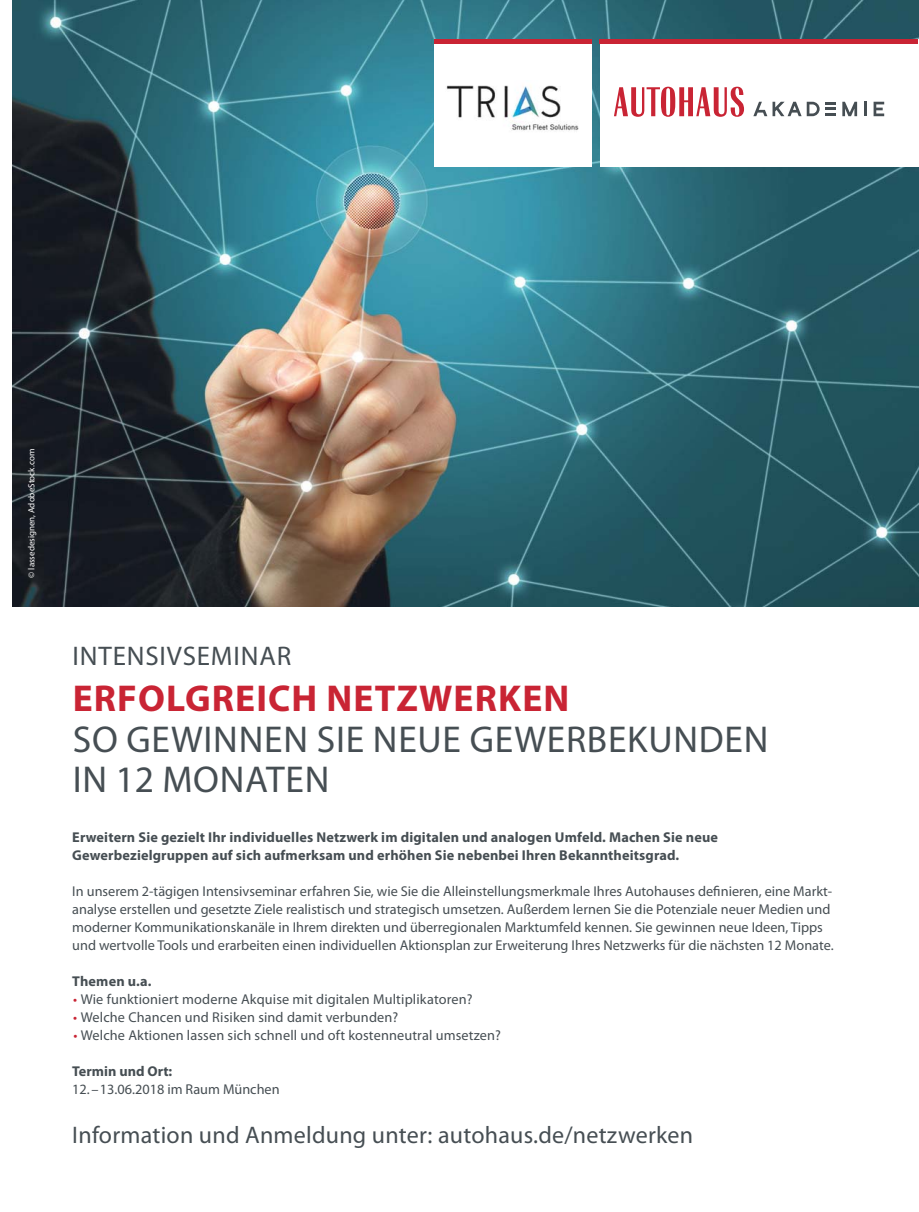
<style>
.page{position:relative;width:919px;height:1212px;background:#fff}
.page>*{position:absolute;margin:0;border:0;box-sizing:border-box;transform-origin:0 0}
.t1{font:37.5px/40.5px "Myriad Pro";letter-spacing:.02em;color:#464e53}
.t2{font:700 37.5px "Myriad Pro";letter-spacing:.03em;color:#c92434}
.t3{font:27px "Myriad Pro";letter-spacing:.03em;color:#464e53}
.t4{font:24px "Myriad Pro";letter-spacing:.01em;color:#464e53}
.t5{font:14.25px/18px "Myriad Pro";color:#464e53}
.t6{font:700 14.25px/18px "Myriad Pro";letter-spacing:.01em;color:#464e53}
.t7{font:9px "Myriad Pro";color:#fff}
.s1{color:#c92434}
</style>
<div class="page">
<img style="left:13px;top:0;width:905px;height:606px">
<div style="left:599px;top:39px;width:319px;height:127px;background:#fff"></div>
<svg style="left:614px;top:87px;width:130px;height:30px"></svg>
<svg style="left:873px;top:102px;width:11px;height:14px"></svg>
<svg style="left:753px;top:102px;width:66px;height:14px"></svg>
<svg style="left:825px;top:102px;width:11px;height:14px"></svg>
<svg style="left:842px;top:102px;width:15px;height:14px"></svg>
<hr style="left:863px;top:102px;width:3px;height:14px;background:#464e53">
<hr style="left:599px;top:39px;width:319px;height:4px;background:#c92434">
<div style="left:434px;top:41px;width:157px;height:126px;background:#fff"></div>
<hr style="left:434px;top:39px;width:157px;height:4px;background:#c92434">
<img style="left:446px;top:85px;width:133px;height:46px">
<p class="t7" style="left:28px;top:577px;width:130px;rotate:-90deg">© lassedesignen, AdobeStock.com</p>
<h2 class="t3" style="left:73px;top:645px;width:220px">INTENSIVSEMINAR</h2>
<h1 class="t2" style="left:73px;top:685px;width:498px">ERFOLGREICH NETZWERKEN</h1>
<h1 class="t1" style="left:73px;top:723px;width:697px">SO GEWINNEN SIE NEUE GEWERBEKUNDEN<br>IN 12 MONATEN</h1>
<p class="t6" style="left:72px;top:829px;width:647px">Erweitern Sie gezielt Ihr individuelles Netzwerk im digitalen und analogen Umfeld. Machen Sie neue<br>Gewerbezielgruppen auf sich aufmerksam und erhöhen Sie nebenbei Ihren Bekanntheitsgrad.</p>
<p class="t5" style="left:72px;top:883px;width:762px">In unserem 2-tägigen Intensivseminar erfahren Sie, wie Sie die Alleinstellungsmerkmale Ihres Autohauses definieren, eine Markt&shy;analyse erstellen und gesetzte Ziele realistisch und strategisch umsetzen. Außerdem lernen Sie die Potenziale neuer Medien und moderner Kommunikationskanäle in Ihrem direkten und überregionalen Marktumfeld kennen. Sie gewinnen neue Ideen, Tipps und wertvolle Tools und erarbeiten einen individuellen Aktionsplan zur Erweiterung Ihres Netzwerks für die nächsten 12 Monate.</p>
<p class="t6" style="left:72px;top:973px;width:81px">Themen u.a.</p>
<p class="t5" style="left:73px;top:991px;width:400px"><span class="s1">•</span> Wie funktioniert moderne Akquise mit digitalen Multiplikatoren?</p>
<p class="t5" style="left:73px;top:1009px;width:326px"><span class="s1">•</span> Welche Chancen und Risiken sind damit verbunden?</p>
<p class="t5" style="left:73px;top:1027px;width:429px"><span class="s1">•</span> Welche Aktionen lassen sich schnell und oft kostenneutral umsetzen?</p>
<p class="t6" style="left:72px;top:1063px;width:101px">Termin und Ort:</p>
<p class="t5" style="left:72px;top:1081px;width:209px">12.–13.06.2018 im Raum München</p>
<h3 class="t4" style="left:72px;top:1126px;width:622px">Information und Anmeldung unter: autohaus.de/netzwerken</h3>
</div>
